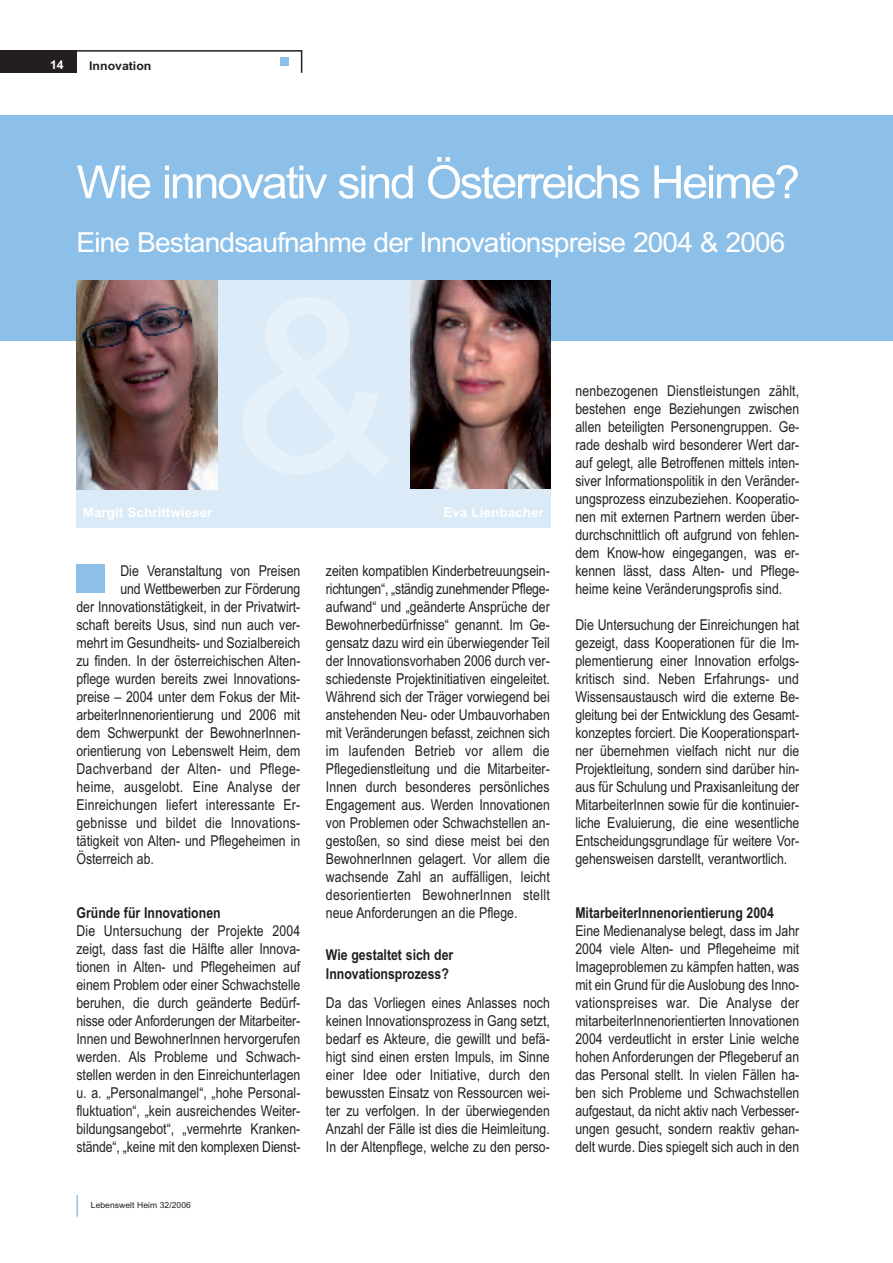
<style>
.page{position:relative;width:893px;height:1263px;background:#fff}
.page>*{position:absolute;margin:0;border:0;box-sizing:border-box;transform-origin:0 0}
.t1{font:45.6px "Arial Narrow";letter-spacing:-.04em;color:#fff;scale:1.25 1}
.t2{font:27.6px "Arial Narrow";letter-spacing:-.025em;color:#fff;scale:1.25 1}
.t3{font:15px/18px "Arial Narrow";color:#231f20;text-align:justify}
.t4{font:700 15px/19.5px "Arial Narrow";color:#231f20}
.t5{font:15px "Arial Narrow";letter-spacing:.02em;color:#231f20}
.t6{font:700 13.2px "Arial Narrow";color:#fff;scale:1.25 1}
.t7{font:700 12px "Arial Narrow";color:#231f20;scale:1.25 1}
.t8{font:700 12px "Arial Narrow";color:#fff;scale:1.25 1}
.t9{font:8.4px "Arial Narrow";color:#231f20;scale:1.25 1}
</style>
<div class="page">
<div style="left:0;top:50px;width:76px;height:22px;background:#231f20"></div>
<div style="left:280px;top:57px;width:9px;height:9px;background:#8dc0e8"></div>
<svg style="left:301px;top:52px;width:1px;height:21px"></svg>
<hr style="left:76px;top:50px;width:226px;height:2px;background:#231f20">
<hr style="left:76px;top:1195px;width:2px;height:21px;background:#8fc1e8">
<div style="left:0;top:115px;width:893px;height:225px;background:#8dc0e8"></div>
<div style="left:76px;top:564px;width:29px;height:28px;background:#8dc0e8"></div>
<div style="left:76px;top:281px;width:475px;height:247px;background:#daeaf7"></div>
<img style="left:76px;top:281px;width:141px;height:208px">
<img style="left:411px;top:281px;width:140px;height:208px">
<p class="t8" style="left:50px;top:55px;width:12px">14</p>
<p class="t7" style="left:89px;top:57px;width:51px">Innovation</p>
<h1 class="t1" style="left:76px;top:149px;width:580px">Wie innovativ sind Österreichs Heime?</h1>
<h2 class="t2" style="left:76px;top:222px;width:569px">Eine Bestandsaufnahme der Innovationspreise 2004 &amp; 2006</h2>
<p class="t6" style="left:83px;top:503px;width:105px">Margit Schrittwieser</p>
<p class="t6" style="left:443px;top:503px;width:82px">Eva Lienbacher</p>
<p class="t3" style="left:120px;top:561px;width:181px">Die Veranstaltung von Preisen</p>
<p class="t3" style="left:120px;top:579px;width:181px">und Wettbewerben zur Förderung</p>
<p class="t3" style="left:76px;top:597px;width:225px">der Innovationstätigkeit, in der Privatwirt-</p>
<p class="t3" style="left:76px;top:615px;width:225px">schaft bereits Usus, sind nun auch ver-</p>
<p class="t3" style="left:76px;top:633px;width:225px">mehrt im Gesundheits- und Sozialbereich</p>
<p class="t3" style="left:76px;top:651px;width:225px">zu finden. In der österreichischen Alten-</p>
<p class="t3" style="left:76px;top:669px;width:225px">pflege wurden bereits zwei Innovations-</p>
<p class="t3" style="left:76px;top:687px;width:225px">preise – 2004 unter dem Fokus der Mit-</p>
<p class="t3" style="left:76px;top:705px;width:225px">arbeiterInnenorientierung und 2006 mit</p>
<p class="t3" style="left:76px;top:723px;width:225px">dem Schwerpunkt der BewohnerInnen-</p>
<p class="t3" style="left:76px;top:741px;width:225px">orientierung von Lebenswelt Heim, dem</p>
<p class="t5" style="left:76px;top:758px;width:225px">Dachverband der Alten- und Pflege-</p>
<p class="t5" style="left:76px;top:776px;width:225px">heime, ausgelobt. Eine Analyse der</p>
<p class="t3" style="left:76px;top:795px;width:225px">Einreichungen liefert interessante Er-</p>
<p class="t3" style="left:76px;top:813px;width:225px">gebnisse und bildet die Innovations-</p>
<p class="t3" style="left:76px;top:831px;width:225px">tätigkeit von Alten- und Pflegeheimen in</p>
<p class="t3" style="left:76px;top:849px;width:79px">Österreich ab.</p>
<p class="t4" style="left:76px;top:902px;width:146px">Gründe für Innovationen</p>
<p class="t3" style="left:76px;top:921px;width:226px">Die Untersuchung der Projekte 2004 zeigt, dass fast die Hälfte aller Innova&shy;tionen in Alten- und Pflegeheimen auf einem Problem oder einer Schwachstelle beruhen, die durch geänderte Bedürf&shy;nisse oder Anforderungen der Mitarbeiter-Innen und BewohnerInnen hervorgerufen werden. Als Probleme und Schwach&shy;stellen werden in den Einreichunterlagen u. a. „Personalmangel“, „hohe Personal&shy;fluktuation“, „kein ausreichendes Weiter&shy;bildungsangebot“, „vermehrte Kranken&shy;stände“, „keine mit den komplexen Dienst-</p>
<p class="t9" style="left:91px;top:1199px;width:82px">Lebenswelt Heim 32/2006</p>
<p class="t3" style="left:326px;top:561px;width:225px">zeiten kompatiblen Kinderbetreuungsein&shy;richtungen“, „ständig zunehmender Pflege&shy;aufwand“ und „geänderte Ansprüche der Bewohnerbedürfnisse“ genannt. Im Ge&shy;gensatz dazu wird ein überwiegender Teil der Innovationsvorhaben 2006 durch ver&shy;schiedenste Projektinitiativen eingeleitet.<br>Während sich der Träger vorwiegend bei anstehenden Neu- oder Umbauvorhaben mit Veränderungen befasst, zeichnen sich im laufenden Betrieb vor allem die Pflegedienstleitung und die Mitarbeiter-Innen durch besonderes persönliches Engagement aus. Werden Innovationen von Problemen oder Schwachstellen an&shy;gestoßen, so sind diese meist bei den BewohnerInnen gelagert. Vor allem die wachsende Zahl an auffälligen, leicht desorientierten BewohnerInnen stellt neue Anforderungen an die Pflege.</p>
<p class="t4" style="left:326px;top:944px;width:129px">Wie gestaltet sich der<br>Innovationsprozess?</p>
<p class="t3" style="left:326px;top:993px;width:226px">Da das Vorliegen eines Anlasses noch keinen Innovationsprozess in Gang setzt, bedarf es Akteure, die gewillt und befä&shy;higt sind einen ersten Impuls, im Sinne einer Idee oder Initiative, durch den bewussten Einsatz von Ressourcen wei&shy;ter zu verfolgen. In der überwiegenden Anzahl der Fälle ist dies die Heimleitung.<br>In der Altenpflege, welche zu den perso-</p>
<p class="t3" style="left:575px;top:381px;width:225px">nenbezogenen Dienstleistungen zählt, bestehen enge Beziehungen zwischen allen beteiligten Personengruppen. Ge&shy;rade deshalb wird besonderer Wert dar&shy;auf gelegt, alle Betroffenen mittels inten&shy;siver Informationspolitik in den Veränder&shy;ungsprozess einzubeziehen. Kooperatio&shy;nen mit externen Partnern werden über&shy;durchschnittlich oft aufgrund von fehlen&shy;dem Know-how eingegangen, was er&shy;kennen lässt, dass Alten- und Pflege&shy;heime keine Veränderungsprofis sind.</p>
<p class="t3" style="left:575px;top:615px;width:225px">Die Untersuchung der Einreichungen hat gezeigt, dass Kooperationen für die Im&shy;plementierung einer Innovation erfolgs&shy;kritisch sind. Neben Erfahrungs- und Wissensaustausch wird die externe Be&shy;gleitung bei der Entwicklung des Gesamt&shy;konzeptes forciert. Die Kooperationspart&shy;ner übernehmen vielfach nicht nur die Projektleitung, sondern sind darüber hin&shy;aus für Schulung und Praxisanleitung der MitarbeiterInnen sowie für die kontinuier&shy;liche Evaluierung, die eine wesentliche Entscheidungsgrundlage für weitere Vor&shy;gehensweisen darstellt, verantwortlich.</p>
<p class="t4" style="left:575px;top:902px;width:200px">MitarbeiterInnenorientierung 2004</p>
<p class="t3" style="left:575px;top:921px;width:225px">Eine Medienanalyse belegt, dass im Jahr 2004 viele Alten- und Pflegeheime mit Imageproblemen zu kämpfen hatten, was mit ein Grund für die Auslobung des Inno&shy;vationspreises war. Die Analyse der mitarbeiterInnenorientierten Innovationen 2004 verdeutlicht in erster Linie welche hohen Anforderungen der Pflegeberuf an das Personal stellt. In vielen Fällen ha&shy;ben sich Probleme und Schwachstellen aufgestaut, da nicht aktiv nach Verbesser&shy;ungen gesucht, sondern reaktiv gehan&shy;delt wurde. Dies spiegelt sich auch in den</p>
</div>
